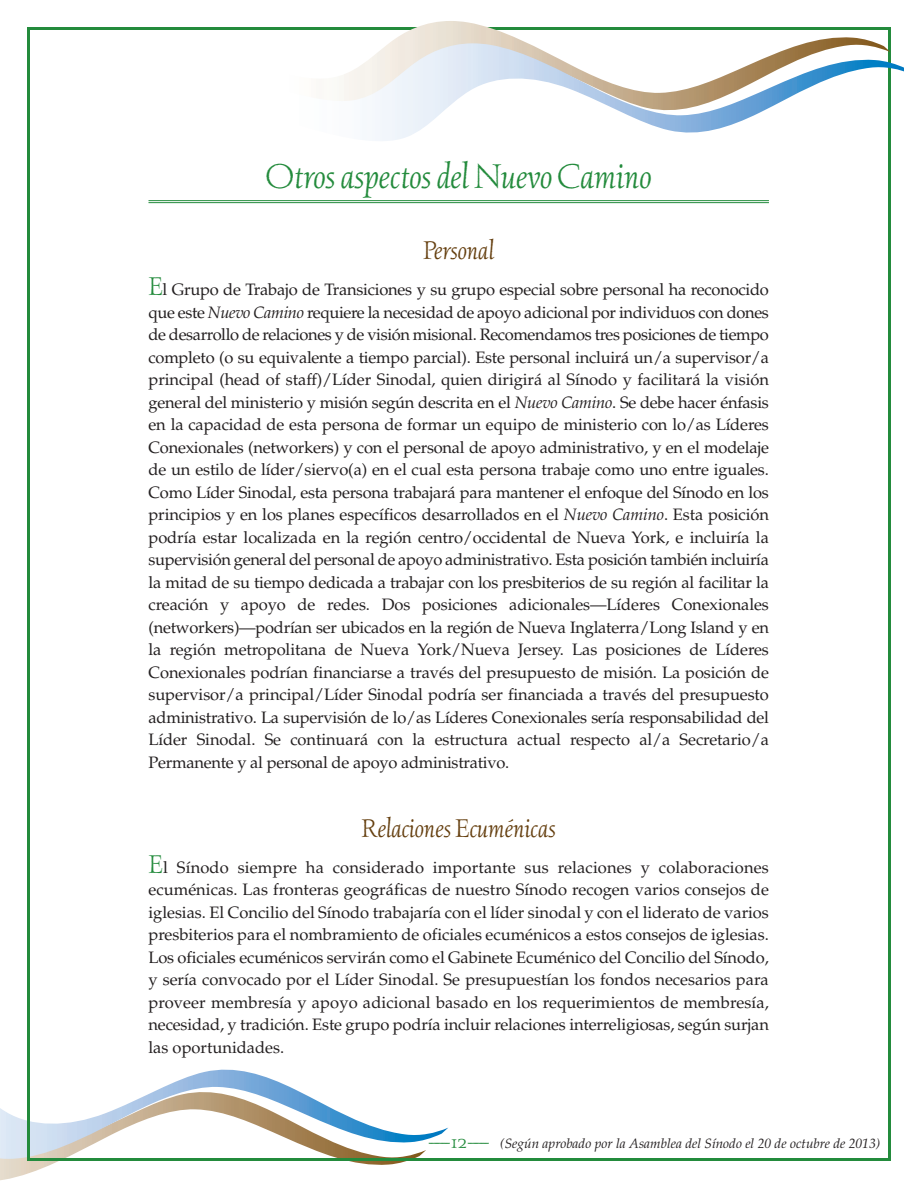
<style>
.page{position:relative;width:918px;height:1188px;background:#fff}
.page>*{position:absolute;margin:0;border:0;box-sizing:border-box;transform-origin:0 0}
.t1{font:36px "Aquinas Plain";color:#238b3c}
.t2{font:27px "Aquinas Plain";color:#653f0f}
.t3{font:16.5px/22.5px "Palatino";letter-spacing:-.01em;color:#231f20;text-align:justify}
.t4{font:italic 13.5px "Palatino";color:#231f20}
.s1{font-family:"Aquinas Plain";font-size:27px;color:#238b3c}
.s2{font-style:italic}
.s3{font-family:"Aquinas Plain";font-style:normal;font-size:21px;color:#238b3c}
</style>
<div class="page">
<img style="left:0;top:1159px;width:407px;height:22px">
<img style="left:0;top:1069px;width:448px;height:90px">
<img style="left:246px;top:21px;width:645px;height:22px">
<img style="left:339px;top:43px;width:565px;height:103px">
<hr style="left:148px;top:200px;width:621px;height:1px;background:#238b3c">
<hr style="left:148px;top:202px;width:621px;height:1px;background:#238b3c">
<h1 class="t1" style="left:266px;top:165px;width:387px">OtrosaspectosdelNuevoCamino</h1>
<h2 class="t2" style="left:423px;top:242px;width:73px">Personal</h2>
<p class="t3" style="left:149px;top:280px;width:622px"><span class="s1">E</span>l Grupo de Trabajo de Transiciones y su grupo especial sobre personal ha reconocido que este <span class="s2">Nuevo Camino</span> requiere la necesidad de apoyo adicional por individuos con dones de desarrollo de relaciones y de visión misional. Recomendamos tres posiciones de tiempo completo (o su equivalente a tiempo parcial). Este personal incluirá un/a supervisor/a principal (head of staff)/Líder Sinodal, quien dirigirá al Sínodo y facilitará la visión general del ministerio y misión según descrita en el <span class="s2">Nuevo Camino</span>. Se debe hacer énfasis en la capacidad de esta persona de formar un equipo de ministerio con lo/as Líderes Conexionales (networkers) y con el personal de apoyo administrativo, y en el modelaje de un estilo de líder/siervo(a) en el cual esta persona trabaje como uno entre iguales.<br>Como Líder Sinodal, esta persona trabajará para mantener el enfoque del Sínodo en los principios y en los planes específicos desarrollados en el <span class="s2">Nuevo Camino</span>. Esta posición podría estar localizada en la región centro/occidental de Nueva York, e incluiría la supervisión general del personal de apoyo administrativo. Esta posición también incluiría la mitad de su tiempo dedicada a trabajar con los presbiterios de su región al facilitar la creación y apoyo de redes. Dos posiciones adicionales—Líderes Conexionales (networkers)—podrían ser ubicados en la región de Nueva Inglaterra/Long Island y en la región metropolitana de Nueva York/Nueva Jersey. Las posiciones de Líderes Conexionales podrían financiarse a través del presupuesto de misión. La posición de supervisor/a principal/Líder Sinodal podría ser financiada a través del presupuesto administrativo. La supervisión de lo/as Líderes Conexionales sería responsabilidad del Líder Sinodal. Se continuará con la estructura actual respecto al/a Secretario/a Permanente y al personal de apoyo administrativo.</p>
<h2 class="t2" style="left:362px;top:819px;width:196px">Relaciones Ecuménicas</h2>
<p class="t3" style="left:148px;top:858px;width:622px"><span class="s1">E</span>l Sínodo siempre ha considerado importante sus relaciones y colaboraciones ecuménicas. Las fronteras geográficas de nuestro Sínodo recogen varios consejos de iglesias. El Concilio del Sínodo trabajaría con el líder sinodal y con el liderato de varios presbiterios para el nombramiento de oficiales ecuménicos a estos consejos de iglesias.<br>Los oficiales ecuménicos servirán como el Gabinete Ecuménico del Concilio del Sínodo, y sería convocado por el Líder Sinodal. Se presupuestían los fondos necesarios para proveer membresía y apoyo adicional basado en los requerimientos de membresía, necesidad, y tradición. Este grupo podría incluir relaciones interreligiosas, según surjan las oportunidades.</p>
<p class="t4" style="left:428px;top:1138px;width:454px"><span class="s3">—12—</span> (Según aprobado por la Asamblea del Sínodo el 20 de octubre de 2013)</p>
</div>
